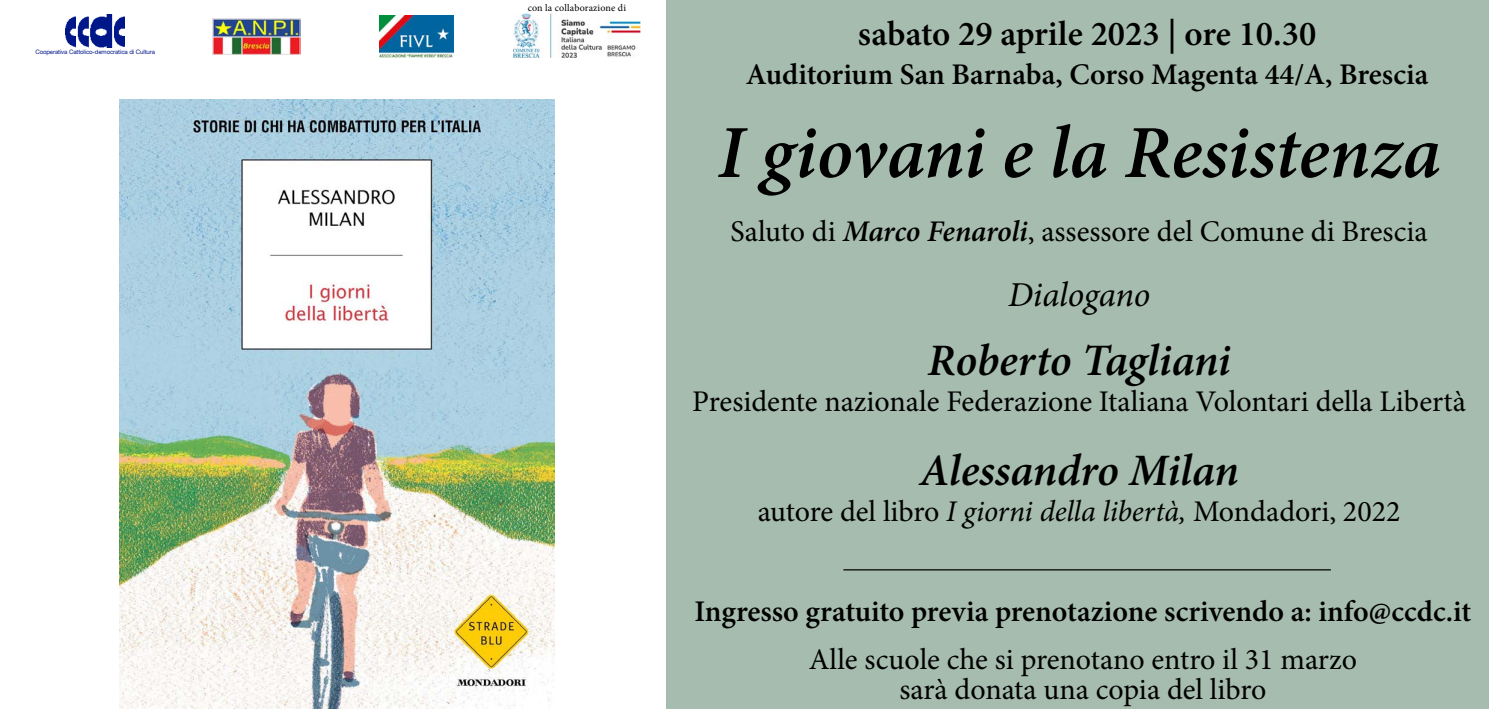
<style>
.page{position:relative;width:1489px;height:709px;background:#fff}
.page>*{position:absolute;margin:0;border:0;box-sizing:border-box;transform-origin:0 0}
.t1{font:italic 600 75px "Minion Pro";color:#000}
.t2{font:italic 600 45px "Minion Pro";letter-spacing:-.005em;color:#000}
.t3{font:600 35px "Minion Pro";color:#000}
.t4{font:italic 35px "Minion Pro";letter-spacing:-.005em;color:#000}
.t5{font:30px/30px "Minion Pro";color:#000;text-align:center}
.t6{font:600 30px "Minion Pro";color:#000}
.t7{font:10px "Minion Pro";letter-spacing:.015em;color:#000}
.t8{font:6px "Helvetica Neue";letter-spacing:-.02em;color:#001789}
.s1{font-weight:600;font-style:italic}
.s2{font-style:italic}
</style>
<div class="page">
<img style="left:119px;top:100px;width:435px;height:608px">
<div style="left:666px;top:0;width:822px;height:709px;background:#a6bcaf"></div>
<img style="left:66px;top:14px;width:58px;height:34px">
<hr style="left:843px;top:569px;width:487px;height:1px;background:#000">
<img style="left:213px;top:18px;width:88px;height:36px">
<img style="left:380px;top:15px;width:73px;height:43px">
<img style="left:513px;top:13px;width:127px;height:45px">
<p class="t8" style="left:35px;top:49px;width:121px">Cooperativa Cattolico-democratica di Cultura</p>
<p class="t7" style="left:527px;top:1px;width:100px">con la collaborazione di</p>
<p class="t3" style="left:858px;top:10px;width:460px">sabato 29 aprile 2023 | ore 10.30</p>
<p class="t6" style="left:745px;top:53px;width:684px">Auditorium San Barnaba, Corso Magenta 44/A, Brescia</p>
<h1 class="t1" style="left:717px;top:100px;width:724px">I giovani e la Resistenza</h1>
<p class="t5" style="left:730px;top:216px;width:698px">Saluto di <span class="s1">Marco Fenaroli</span>, assessore del Comune di Brescia</p>
<p class="t4" style="left:1007px;top:270px;width:144px">Dialogano</p>
<h2 class="t2" style="left:927px;top:328px;width:305px">Roberto Tagliani</h2>
<p class="t5" style="left:692px;top:386px;width:775px">Presidente nazionale Federazione Italiana Volontari della Libertà</p>
<h2 class="t2" style="left:919px;top:438px;width:321px">Alessandro Milan</h2>
<p class="t5" style="left:757px;top:496px;width:644px">autore del libro <span class="s2">I giorni della libertà,</span> Mondadori, 2022</p>
<p class="t6" style="left:694px;top:591px;width:778px">Ingresso gratuito previa prenotazione scrivendo a: info@ccdc.it</p>
<p class="t5" style="left:808px;top:644px;width:549px">Alle scuole che si prenotano entro il 31 marzo sarà donata una copia del libro</p>
</div>
